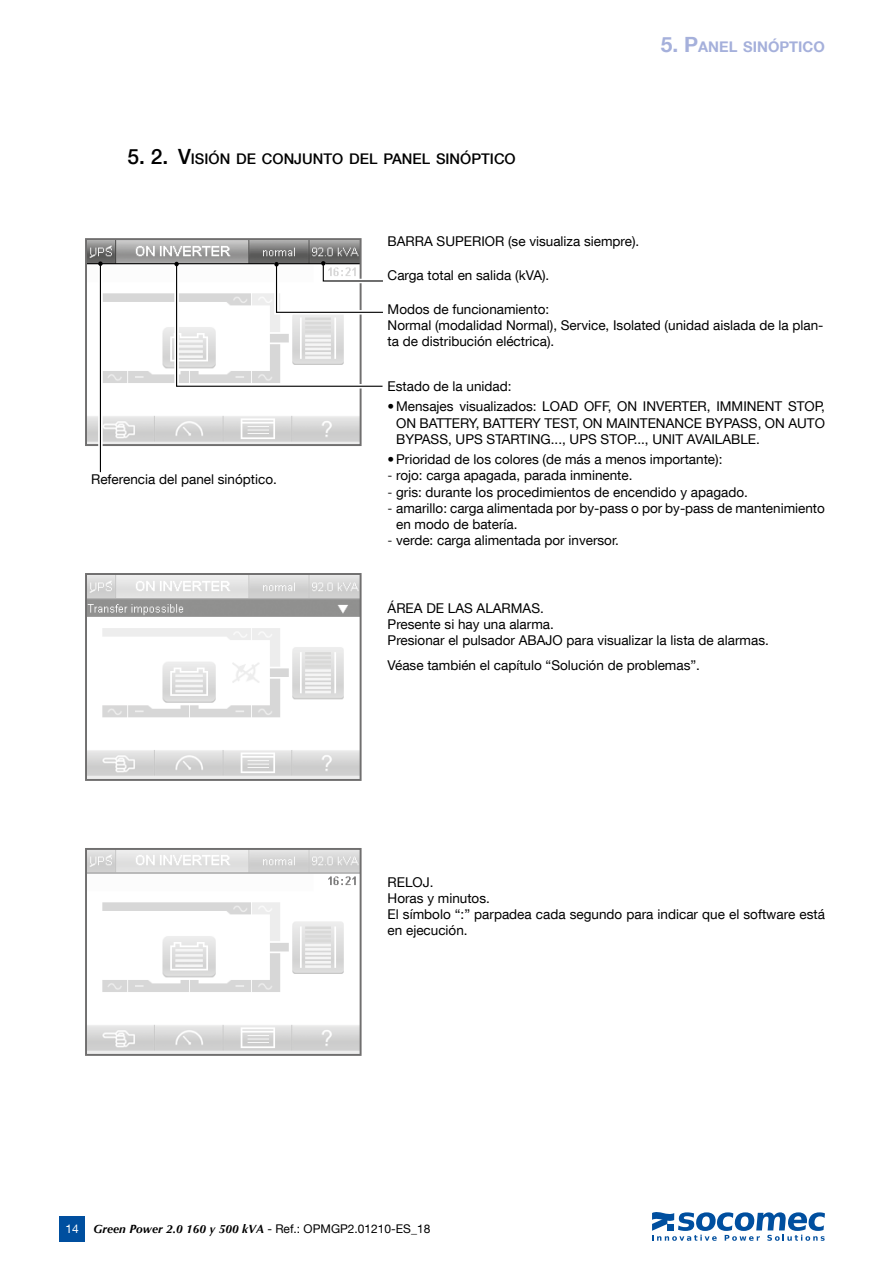
<style>
.page{position:relative;width:893px;height:1263px;background:#fff}
.page>*{position:absolute;margin:0;border:0;box-sizing:border-box;transform-origin:0 0}
.t1{font:500 14.7px "Helvetica Neue LT Com";color:#000}
.t2{font:700 14.7px "Helvetica Neue LT Com";color:#a5b0db}
.t3{font:13.5px/16.2px "Helvetica Neue LT Com";color:#000}
.t4{font:12px "Helvetica Neue LT Com";color:#000}
.t5{font:12px "Helvetica Neue LT Com";color:#fff}
.s1{font-size:21px}
.s2{font-weight:300}
.s3{font-family:"Optima LT";font-weight:700;font-style:italic}
</style>
<div class="page">
<img style="left:88px;top:241px;width:271px;height:202px">
<div style="left:85px;top:238px;width:277px;height:208px;border:2px solid #706f6f"></div>
<img style="left:88px;top:576px;width:271px;height:202px">
<div style="left:85px;top:573px;width:277px;height:208px;border:2px solid #706f6f"></div>
<img style="left:88px;top:851px;width:271px;height:202px">
<div style="left:85px;top:848px;width:277px;height:208px;border:2px solid #706f6f"></div>
<svg style="left:172px;top:259px;width:211px;height:132px"></svg>
<svg style="left:98px;top:266px;width:5px;height:206px"></svg>
<hr style="left:100px;top:264px;width:1px;height:208px;background:#000">
<svg style="left:98px;top:261px;width:5px;height:5px"></svg>
<div style="left:60px;top:1216px;width:25px;height:26px;background:#004f9f"></div>
<svg style="left:652px;top:1212px;width:173px;height:29px"></svg>
<p class="t2" style="left:661px;top:38px;width:49px"><span class="s1">5. P</span>ANEL</p>
<p class="t2" style="left:743px;top:38px;width:10px">SINÓPTICO</p>
<p class="t1" style="left:128px;top:150px;width:390px"><span class="s1">5. 2. V</span>ISIÓN DE CONJUNTO DEL PANEL SINÓPTICO</p>
<p class="t3" style="left:388px;top:232px;width:253px">BARRA SUPERIOR (se visualiza siempre).</p>
<p class="t3" style="left:91px;top:471px;width:187px">Referencia del panel sinóptico.</p>
<p class="t3" style="left:388px;top:267px;width:163px">Carga total en salida (kVA).</p>
<p class="t3" style="left:388px;top:301px;width:437px">Modos de funcionamiento:<br>Normal (modalidad Normal), Service, Isolated (unidad aislada de la plan&shy;ta de distribución eléctrica).</p>
<p class="t3" style="left:388px;top:378px;width:126px">Estado de la unidad:</p>
<p class="t3" style="left:396px;top:398px;width:430px;text-align:justify;text-indent:-9px">•Mensajes visualizados: LOAD OFF, ON INVERTER, IMMINENT STOP, ON BATTERY, BATTERY TEST, ON MAINTENANCE BYPASS, ON AUTO BYPASS, UPS STARTING..., UPS STOP..., UNIT AVAILABLE.</p>
<p class="t3" style="left:388px;top:451px;width:336px">•Prioridad de los colores (de más a menos importante):</p>
<p class="t3" style="left:388px;top:467px;width:246px"><span class="s2">-</span> rojo: carga apagada, parada inminente.</p>
<p class="t3" style="left:388px;top:483px;width:362px"><span class="s2">-</span> gris: durante los procedimientos de encendido y apagado.</p>
<p class="t3" style="left:396px;top:499px;width:430px;text-indent:-9px"><span class="s2">-</span> amarillo: carga alimentada por by-pass o por by-pass de mantenimiento en modo de batería.</p>
<p class="t3" style="left:388px;top:532px;width:233px"><span class="s2">-</span> verde: carga alimentada por inversor.</p>
<p class="t3" style="left:388px;top:599px;width:383px">ÁREA DE LAS ALARMAS.<br>Presente si hay una alarma.<br>Presionar el pulsador ABAJO para visualizar la lista de alarmas.</p>
<p class="t3" style="left:388px;top:656px;width:314px">Véase también el capítulo “Solución de problemas”.</p>
<p class="t3" style="left:388px;top:873px;width:439px">RELOJ.<br>Horas y minutos.<br>El símbolo “:” parpadea cada segundo para indicar que el software está en ejecución.</p>
<p class="t5" style="left:66px;top:1221px;width:15px">14</p>
<p class="t4" style="left:94px;top:1222px;width:338px"><span class="s3">Green Power 2.0 160 y 500 kVA</span> - Ref.: OPMGP2.01210-ES_18</p>
</div>
